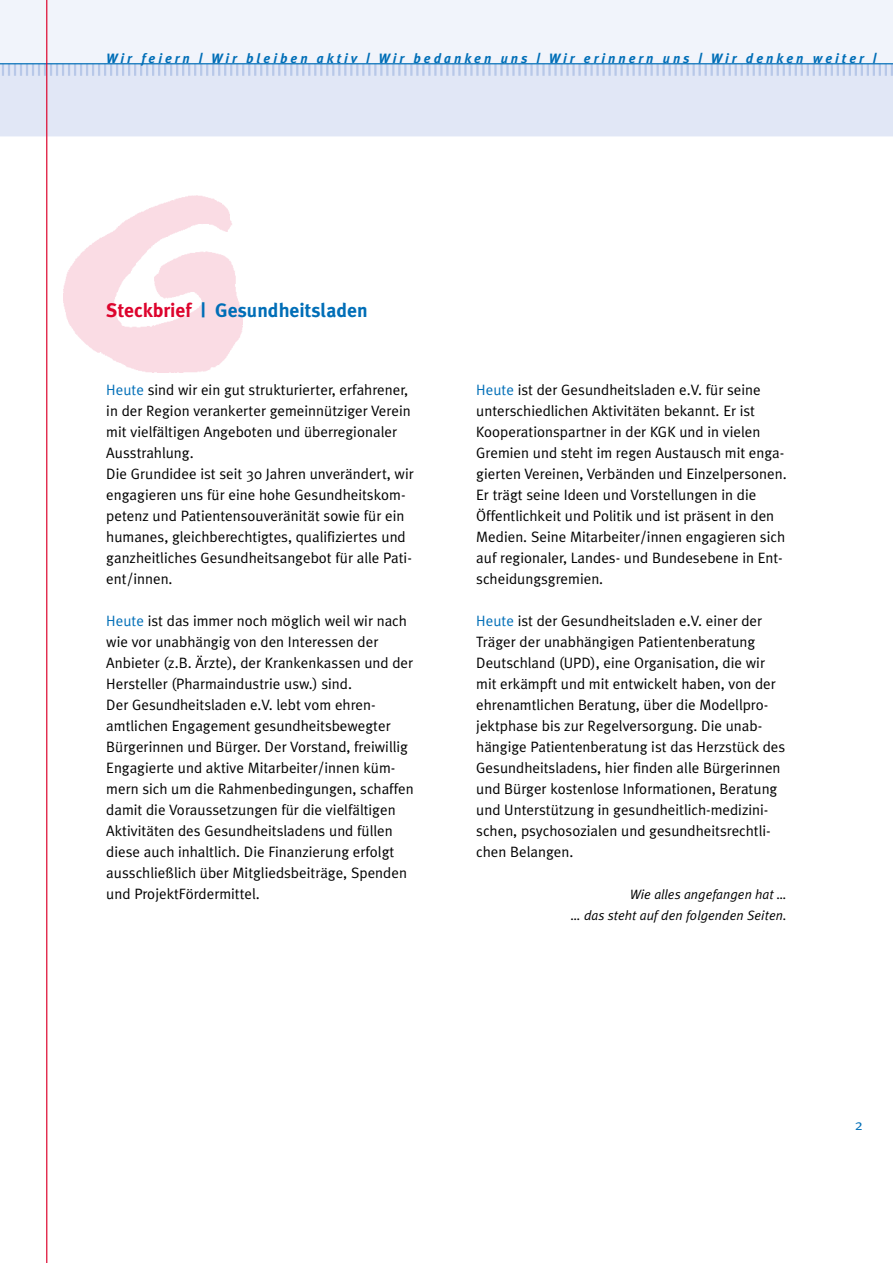
<style>
.page{position:relative;width:893px;height:1263px;background:#fff}
.page>*{position:absolute;margin:0;border:0;box-sizing:border-box;transform-origin:0 0}
.t1{font:700 19.5px "Meta Plus";color:#006eb7}
.t2{font:15px/21px "Meta Plus Normal";color:#000}
.t3{font:15px "Meta Plus Normal";color:#006eb7}
.t4{font:italic 700 13.5px "Meta Plus";letter-spacing:.22em;color:#006eb7}
.t5{font:italic 13.5px/21px "Meta Plus Normal";color:#000;text-align:right}
.s1{color:#dd042d}
.s2{color:#006eb7}
</style>
<div class="page">
<img style="left:64px;top:196px;width:179px;height:176px">
<div style="left:0;top:0;width:893px;height:136px;background:#f1f4fb"></div>
<div style="left:0;top:64px;width:893px;height:72px;background:#e1e7f6"></div>
<svg style="left:0;top:62px;width:893px;height:16px"></svg>
<hr style="left:0;top:63px;width:893px;height:1px;background:#006eb7">
<hr style="left:46px;top:0;width:1px;height:1263px;background:#dd042d">
<p class="t4" style="left:106px;top:51px;width:771px">Wir feiern | Wir bleiben aktiv | Wir bedanken uns | Wir erinnern uns | Wir denken weiter |</p>
<h1 class="t1" style="left:106px;top:299px;width:263px"><span class="s1">Steckbrief</span> | Gesundheitsladen</h1>
<p class="t2" style="left:106px;top:379px;width:309px"><span class="s2">Heute</span> sind wir ein gut strukturierter, erfahrener, in der Region verankerter gemeinnütziger Verein mit vielfältigen Angeboten und überregionaler Ausstrahlung.<br>Die Grundidee ist seit 30 Jahren unverändert, wir engagieren uns für eine hohe Gesundheitskom&shy;petenz und Patientensouveränität sowie für ein humanes, gleichberechtigtes, qualifiziertes und ganzheitliches Gesundheitsangebot für alle Pati&shy;ent/innen.</p>
<p class="t2" style="left:106px;top:610px;width:309px"><span class="s2">Heute</span> ist das immer noch möglich weil wir nach wie vor unabhängig von den Interessen der Anbieter (z.B. Ärzte), der Krankenkassen und der Hersteller (Pharmaindustrie usw.) sind.<br>Der Gesundheitsladen e.V. lebt vom ehren&shy;amtlichen Engagement gesundheitsbewegter Bürgerinnen und Bürger. Der Vorstand, freiwillig Engagierte und aktive Mitarbeiter/innen küm&shy;mern sich um die Rahmenbedingungen, schaffen damit die Voraussetzungen für die vielfältigen Aktivitäten des Gesundheitsladens und füllen diese auch inhaltlich. Die Finanzierung erfolgt ausschließlich über Mitgliedsbeiträge, Spenden und ProjektFördermittel.</p>
<p class="t2" style="left:476px;top:379px;width:312px"><span class="s2">Heute</span> ist der Gesundheitsladen e.V. für seine unterschiedlichen Aktivitäten bekannt. Er ist Kooperationspartner in der KGK und in vielen Gremien und steht im regen Austausch mit enga&shy;gierten Vereinen, Verbänden und Einzelpersonen.<br>Er trägt seine Ideen und Vorstellungen in die Öffentlichkeit und Politik und ist präsent in den Medien. Seine Mitarbeiter/innen engagieren sich auf regionaler, Landes- und Bundesebene in Ent&shy;scheidungsgremien.</p>
<p class="t2" style="left:476px;top:610px;width:311px"><span class="s2">Heute</span> ist der Gesundheitsladen e.V. einer der Träger der unabhängigen Patientenberatung Deutschland (UPD), eine Organisation, die wir mit erkämpft und mit entwickelt haben, von der ehrenamtlichen Beratung, über die Modellpro&shy;jektphase bis zur Regelversorgung. Die unab&shy;hängige Patientenberatung ist das Herzstück des Gesundheitsladens, hier finden alle Bürgerinnen und Bürger kostenlose Informationen, Beratung und Unterstützung in gesundheitlich-medizini&shy;schen, psychosozialen und gesundheitsrechtli&shy;chen Belangen.</p>
<p class="t5" style="left:571px;top:883px;width:217px">Wie alles angefangen hat …<br>… das steht auf den folgenden Seiten.</p>
<p class="t3" style="left:855px;top:1116px;width:10px">2</p>
</div>
